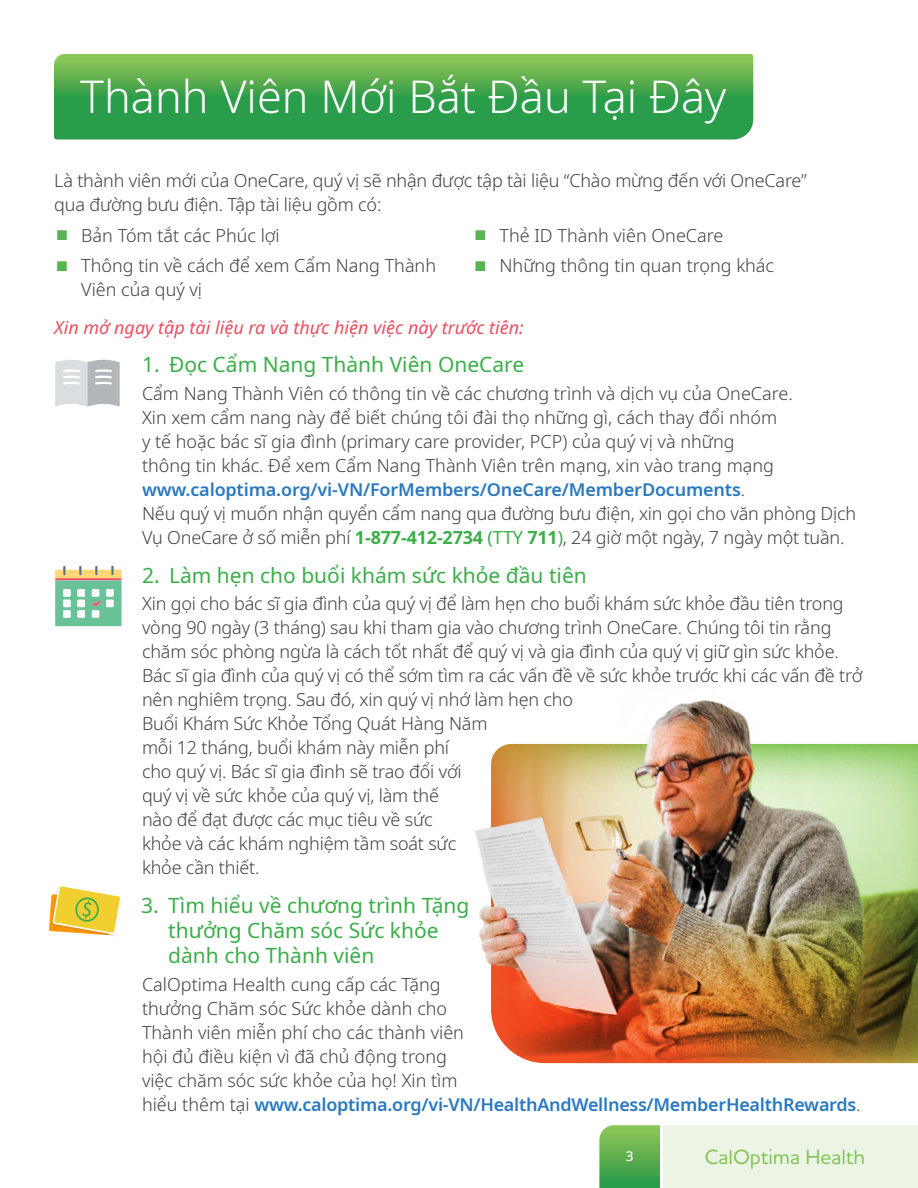
<style>
.page{position:relative;width:918px;height:1188px;background:#fff}
.page>*{position:absolute;margin:0;border:0;box-sizing:border-box;transform-origin:0 0}
.t1{font:300 45px "Noto Sans";color:#fff}
.t2{font:21px/25.2px "Noto Sans";color:#3bae49}
.t3{font:500 21px "Houschka Pro";color:#7cc24d}
.t4{font:300 18px/24px "Noto Sans";letter-spacing:-.01em;color:#414042}
.t5{font:italic 18px "Noto Sans";color:#e94e61}
.t6{font:500 13.5px "Noto Sans";color:#fff}
.s1{font-family:"Arial";font-weight:400;font-size:21px;color:#58b355}
.s2{font-weight:600;color:#2a79be}
.s3{font-weight:700;color:#3bae49}
.s4{font-weight:400;color:#3bae49}
</style>
<div class="page">
<img style="left:475px;top:700px;width:443px;height:363px">
<svg style="left:55px;top:566px;width:67px;height:60px"></svg>
<svg style="left:55px;top:359px;width:65px;height:48px;background:#cfd2d5"></svg>
<svg style="left:49px;top:886px;width:73px;height:50px"></svg>
<svg style="left:54px;top:54px;width:700px;height:86px;background:#48a84d"></svg>
<svg style="left:599px;top:1125px;width:319px;height:63px;background:#d1e8c9"></svg>
<h1 class="t1" style="left:80px;top:65px;width:648px">Thành Viên Mới Bắt Đầu Tại Đây</h1>
<p class="t4" style="left:54px;top:169px;width:754px">Là thành viên mới của OneCare, quý vị sẽ nhận được tập tài liệu “Chào mừng đến với OneCare” qua đường bưu điện. Tập tài liệu gồm có:</p>
<p class="t4" style="left:56px;top:223px;width:225px"><span class="s1">■</span> Bản Tóm tắt các Phúc lợi</p>
<p class="t4" style="left:81px;top:254px;width:356px;text-indent:-25px"><span class="s1">■</span> Thông tin về cách để xem Cẩm Nang Thành<br>Viên của quý vị</p>
<p class="t4" style="left:474px;top:223px;width:251px"><span class="s1">■</span> Thẻ ID Thành viên OneCare</p>
<p class="t4" style="left:474px;top:254px;width:302px"><span class="s1">■</span> Những thông tin quan trọng khác</p>
<p class="t5" style="left:54px;top:314px;width:471px">Xin mở ngay tập tài liệu ra và thực hiện việc này trước tiên:</p>
<p class="t2" style="left:142px;top:353px;width:384px">1. Đọc Cẩm Nang Thành Viên OneCare</p>
<p class="t4" style="left:142px;top:382px;width:716px">Cẩm Nang Thành Viên có thông tin về các chương trình và dịch vụ của OneCare.<br>Xin xem cẩm nang này để biết chúng tôi đài thọ những gì, cách thay đổi nhóm<br>y tế hoặc bác sĩ gia đình (primary care provider, PCP) của quý vị và những<br>thông tin khác. Để xem Cẩm Nang Thành Viên trên mạng, xin vào trang mạng <span class="s2">www.caloptima.org/vi-VN/ForMembers/OneCare/MemberDocuments</span>.<br>Nếu quý vị muốn nhận quyển cẩm nang qua đường bưu điện, xin gọi cho văn phòng Dịch Vụ OneCare ở số miễn phí <span class="s3">1-877-412-2734</span> <span class="s4">(TTY</span> <span class="s3">711</span><span class="s4">)</span>, 24 giờ một ngày, 7 ngày một tuần.</p>
<p class="t2" style="left:142px;top:563px;width:446px">2. Làm hẹn cho buổi khám sức khỏe đầu tiên</p>
<p class="t4" style="left:142px;top:592px;width:722px">Xin gọi cho bác sĩ gia đình của quý vị để làm hẹn cho buổi khám sức khỏe đầu tiên trong vòng 90 ngày (3 tháng) sau khi tham gia vào chương trình OneCare. Chúng tôi tin rằng chăm sóc phòng ngừa là cách tốt nhất để quý vị và gia đình của quý vị giữ gìn sức khỏe.<br>Bác sĩ gia đình của quý vị có thể sớm tìm ra các vấn đề về sức khỏe trước khi các vấn đề trở nên nghiêm trọng. Sau đó, xin quý vị nhớ làm hẹn cho<br>Buổi Khám Sức Khỏe Tổng Quát Hàng Năm<br>mỗi 12 tháng, buổi khám này miễn phí<br>cho quý vị. Bác sĩ gia đình sẽ trao đổi với<br>quý vị về sức khỏe của quý vị, làm thế<br>nào để đạt được các mục tiêu về sức<br>khỏe và các khám nghiệm tầm soát sức<br>khỏe cần thiết.</p>
<p class="t2" style="left:168px;top:893px;width:303px;text-indent:-27px">3. Tìm hiểu về chương trình Tặng thưởng Chăm sóc Sức khỏe dành cho Thành viên</p>
<p class="t4" style="left:142px;top:973px;width:720px">CalOptima Health cung cấp các Tặng<br>thưởng Chăm sóc Sức khỏe dành cho<br>Thành viên miễn phí cho các thành viên<br>hội đủ điều kiện vì đã chủ động trong<br>việc chăm sóc sức khỏe của họ! Xin tìm<br>hiểu thêm tại <span class="s2">www.caloptima.org/vi-VN/HealthAndWellness/MemberHealthRewards</span>.</p>
<p class="t6" style="left:626px;top:1147px;width:9px">3</p>
<p class="t3" style="left:705px;top:1143px;width:162px">CalOptima Health</p>
</div>
